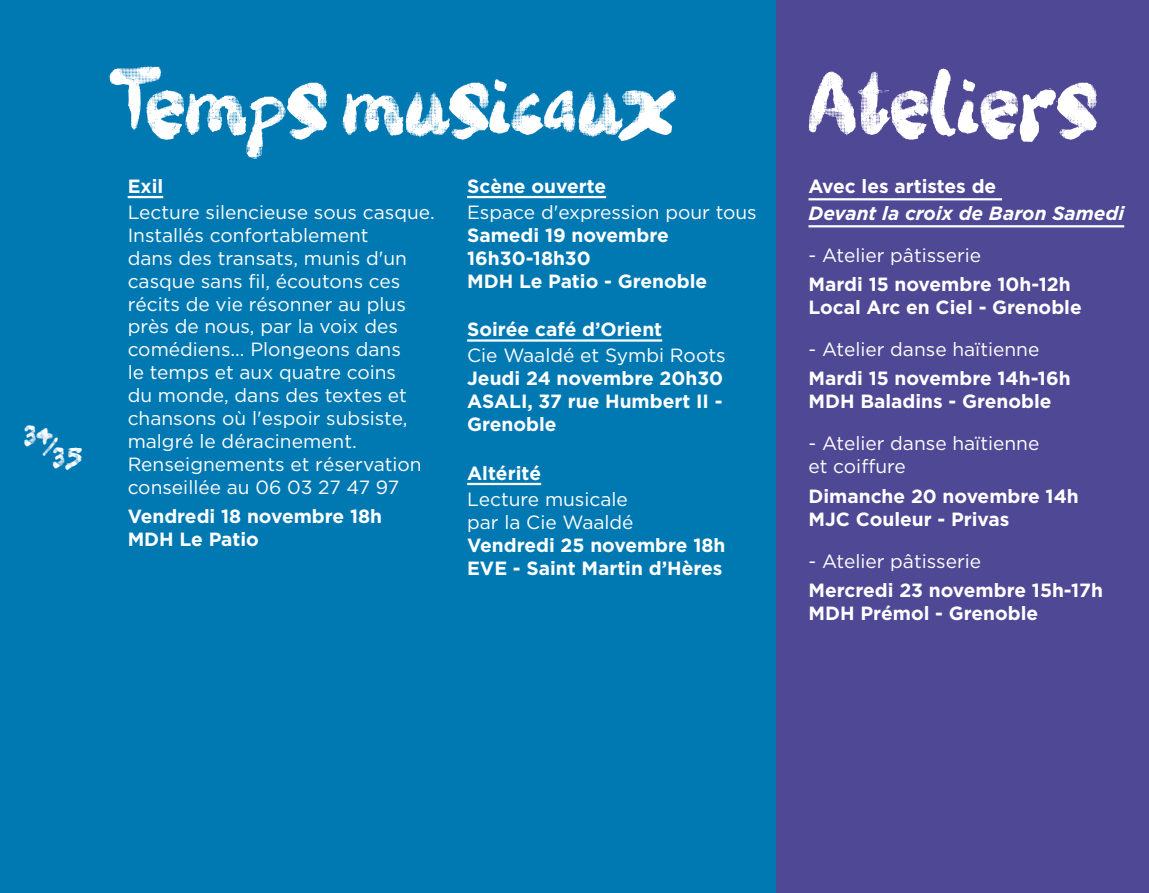
<style>
.page{position:relative;width:1149px;height:893px;background:#fff}
.page>*{position:absolute;margin:0;border:0;box-sizing:border-box;transform-origin:0 0}
.t1{font:60.75px "Vif Argent";color:#fff}
.t2{font:19.12px/22.9px "Gotham";color:#fff}
.t3{font:700 19.12px/22.9px "Gotham";color:#fff}
.t4{font:italic 700 19.12px "Gotham";color:#fff}
.t5{font:18px/22.3px "Vif Argent";color:#fff}
</style>
<div class="page">
<div style="left:0;top:0;width:792px;height:893px;background:#0079b3"></div>
<div style="left:776px;top:0;width:372px;height:893px;background:#4f4895"></div>
<hr style="left:808px;top:198px;width:193px;height:2px;background:#fff">
<hr style="left:808px;top:225px;width:315px;height:2px;background:#fff">
<hr style="left:128px;top:196px;width:35px;height:2px;background:#fff">
<hr style="left:467px;top:196px;width:139px;height:2px;background:#fff">
<hr style="left:467px;top:339px;width:195px;height:3px;background:#fff">
<hr style="left:467px;top:483px;width:74px;height:2px;background:#fff">
<p class="t5" style="left:53px;top:427px;width:31px;text-indent:-29px">34<br>35</p>
<p class="t5" style="left:43px;top:439px;width:17px">/</p>
<h1 class="t1" style="left:108px;top:79px;width:570px">Temps musicaux</h1>
<h1 class="t1" style="left:808px;top:79px;width:290px">Ateliers</h1>
<p class="t3" style="left:128px;top:174px;width:37px">Exil</p>
<p class="t2" style="left:128px;top:200px;width:308px">Lecture silencieuse sous casque.<br>Installés confortablement<br>dans des transats, munis d'un casque sans fil, écoutons ces récits de vie résonner au plus près de nous, par la voix des comédiens... Plongeons dans<br>le temps et aux quatre coins<br>du monde, dans des textes et chansons où l'espoir subsiste, malgré le déracinement.<br>Renseignements et réservation conseillée au 06 03 27 47 97</p>
<p class="t3" style="left:128px;top:505px;width:256px">Vendredi 18 novembre 18h<br>MDH Le Patio</p>
<p class="t3" style="left:467px;top:174px;width:140px">Scène ouverte</p>
<p class="t2" style="left:467px;top:200px;width:291px">Espace d'expression pour tous</p>
<p class="t3" style="left:467px;top:223px;width:241px">Samedi 19 novembre<br>16h30-18h30<br>MDH Le Patio - Grenoble</p>
<p class="t3" style="left:467px;top:317px;width:196px">Soirée café d’Orient</p>
<p class="t2" style="left:467px;top:344px;width:260px">Cie Waaldé et Symbi Roots</p>
<p class="t3" style="left:467px;top:366px;width:257px;text-align:justify">Jeudi 24 novembre 20h30<br>ASALI, 37 rue Humbert II - Grenoble</p>
<p class="t3" style="left:467px;top:461px;width:75px">Altérité</p>
<p class="t2" style="left:467px;top:487px;width:168px">Lecture musicale par la Cie Waaldé</p>
<p class="t3" style="left:467px;top:533px;width:260px">Vendredi 25 novembre 18h<br>EVE - Saint Martin d’Hères</p>
<p class="t3" style="left:808px;top:174px;width:189px">Avec les artistes de</p>
<p class="t4" style="left:808px;top:202px;width:317px">Devant la croix de Baron Samedi</p>
<p class="t2" style="left:808px;top:243px;width:174px">- Atelier pâtisserie</p>
<p class="t3" style="left:808px;top:272px;width:275px">Mardi 15 novembre 10h-12h<br>Local Arc en Ciel - Grenoble</p>
<p class="t2" style="left:808px;top:337px;width:232px">- Atelier danse haïtienne</p>
<p class="t3" style="left:808px;top:367px;width:263px">Mardi 15 novembre 14h-16h<br>MDH Baladins - Grenoble</p>
<p class="t2" style="left:808px;top:432px;width:232px">- Atelier danse haïtienne et coiffure</p>
<p class="t3" style="left:808px;top:484px;width:272px">Dimanche 20 novembre 14h<br>MJC Couleur - Privas</p>
<p class="t2" style="left:808px;top:549px;width:174px">- Atelier pâtisserie</p>
<p class="t3" style="left:808px;top:578px;width:296px">Mercredi 23 novembre 15h-17h<br>MDH Prémol - Grenoble</p>
</div>
